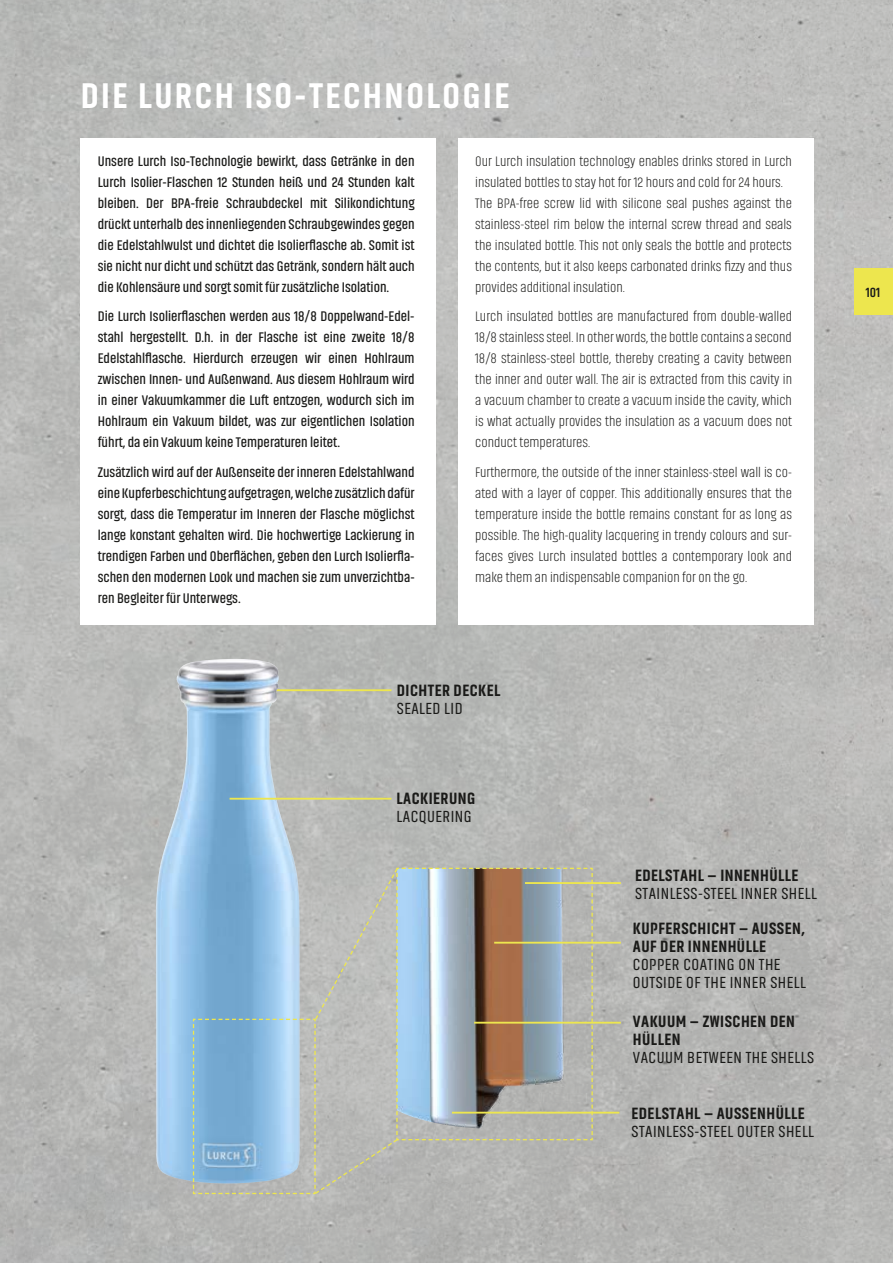
<style>
.page{position:relative;width:893px;height:1263px;background:#b8b9b7}
.page>*{position:absolute;margin:0;border:0;box-sizing:border-box;transform-origin:0 0}
.t1{font:800 36px "Akhand";letter-spacing:.07em;color:#fff}
.t2{font:16.5px/18px "Akhand";letter-spacing:.03em;color:#1a1a18}
.t3{font:800 16.5px/18px "Akhand";letter-spacing:.03em;color:#1a1a18}
.t4{font:600 14.25px/21px "Akhand";color:#1a1a18;text-align:justify}
.t5{font:200 14.25px/21px "Akhand";color:#1a1a18;text-align:justify}
.t6{font:700 13.5px "Akhand";color:#1a1a18}
</style>
<div class="page">
<div style="left:855px;top:268px;width:38px;height:47px;background:#ede64e"></div>
<hr style="left:272px;top:689px;width:119px;height:2px;background:#ede64e">
<img style="left:154px;top:659px;width:147px;height:525px">
<hr style="left:230px;top:798px;width:161px;height:2px;background:#ede64e">
<svg style="left:192px;top:867px;width:401px;height:328px"></svg>
<svg style="left:396px;top:867px;width:197px;height:274px"></svg>
<hr style="left:525px;top:882px;width:96px;height:2px;background:#ede64e">
<hr style="left:474px;top:1022px;width:147px;height:1px;background:#ede64e">
<hr style="left:494px;top:942px;width:127px;height:1px;background:#ede64e">
<hr style="left:452px;top:1112px;width:167px;height:1px;background:#ede64e">
<div style="left:81px;top:138px;width:355px;height:486px;background:#fff"></div>
<div style="left:458px;top:138px;width:355px;height:486px;background:#fff"></div>
<h1 class="t1" style="left:81px;top:76px;width:430px">DIE LURCH ISO-TECHNOLOGIE</h1>
<p class="t4" style="left:98px;top:150px;width:318px">Unsere Lurch Iso-Technologie bewirkt, dass Getränke in den Lurch Isolier-Flaschen 12 Stunden heiß und 24 Stunden kalt bleiben. Der BPA-freie Schraubdeckel mit Silikondichtung drückt unterhalb des innenliegenden Schraubgewindes gegen die Edelstahlwulst und dichtet die Isolierflasche ab. Somit ist sie nicht nur dicht und schützt das Getränk, sondern hält auch die Kohlensäure und sorgt somit für zusätzliche Isolation.</p>
<p class="t4" style="left:98px;top:306px;width:318px">Die Lurch Isolierflaschen werden aus 18/8 Doppelwand-Edel&shy;stahl hergestellt. D.h. in der Flasche ist eine zweite 18/8<br>Edelstahlflasche. Hierdurch erzeugen wir einen Hohlraum zwischen Innen- und Außenwand. Aus diesem Hohlraum wird in einer Vakuumkammer die Luft entzogen, wodurch sich im Hohlraum ein Vakuum bildet, was zur eigentlichen Isolation führt, da ein Vakuum keine Temperaturen leitet.</p>
<p class="t4" style="left:98px;top:461px;width:318px">Zusätzlich wird auf der Außenseite der inneren Edelstahlwand eine Kupferbeschichtung aufgetragen, welche zusätzlich dafür sorgt, dass die Temperatur im Inneren der Flasche möglichst lange konstant gehalten wird. Die hochwertige Lackierung in trendigen Farben und Oberflächen, geben den Lurch Isolierfla&shy;schen den modernen Look und machen sie zum unverzichtba&shy;ren Begleiter für Unterwegs.</p>
<p class="t5" style="left:475px;top:150px;width:318px;text-align:left">Our Lurch insulation technology enables drinks stored in Lurch insulated bottles to stay hot for 12 hours and cold for 24 hours.<br>The BPA-free screw lid with silicone seal pushes against the stainless-steel rim below the internal screw thread and seals the insulated bottle. This not only seals the bottle and protects the contents, but it also keeps carbonated drinks fizzy and thus provides additional insulation.</p>
<p class="t5" style="left:475px;top:306px;width:318px">Lurch insulated bottles are manufactured from double-walled 18/8 stainless steel. In other words, the bottle contains a second 18/8 stainless-steel bottle, thereby creating a cavity between the inner and outer wall. The air is extracted from this cavity in a vacuum chamber to create a vacuum inside the cavity, which is what actually provides the insulation as a vacuum does not conduct temperatures.</p>
<p class="t5" style="left:475px;top:462px;width:318px">Furthermore, the outside of the inner stainless-steel wall is co&shy;ated with a layer of copper. This additionally ensures that the temperature inside the bottle remains constant for as long as possible. The high-quality lacquering in trendy colours and sur&shy;faces gives Lurch insulated bottles a contemporary look and make them an indispensable companion for on the go.</p>
<p class="t3" style="left:397px;top:681px;width:105px">DICHTER DECKEL</p>
<p class="t2" style="left:397px;top:699px;width:67px">SEALED LID</p>
<p class="t3" style="left:397px;top:789px;width:80px">LACKIERUNG</p>
<p class="t2" style="left:397px;top:807px;width:77px">LACQUERING</p>
<p class="t3" style="left:635px;top:866px;width:165px">EDELSTAHL – INNENHÜLLE</p>
<p class="t2" style="left:635px;top:884px;width:183px">STAINLESS-STEEL INNER SHELL</p>
<p class="t3" style="left:633px;top:919px;width:174px">KUPFERSCHICHT – AUSSEN,<br>AUF DER INNENHÜLLE</p>
<p class="t2" style="left:633px;top:955px;width:174px">COPPER COATING ON THE<br>OUTSIDE OF THE INNER SHELL</p>
<p class="t3" style="left:633px;top:1012px;width:163px">VAKUUM – ZWISCHEN DEN<br>HÜLLEN</p>
<p class="t2" style="left:633px;top:1048px;width:183px">VACUUM BETWEEN THE SHELLS</p>
<p class="t3" style="left:631px;top:1104px;width:175px">EDELSTAHL – AUSSENHÜLLE</p>
<p class="t2" style="left:631px;top:1122px;width:184px">STAINLESS-STEEL OUTER SHELL</p>
<p class="t6" style="left:866px;top:286px;width:16px">101</p>
</div>
